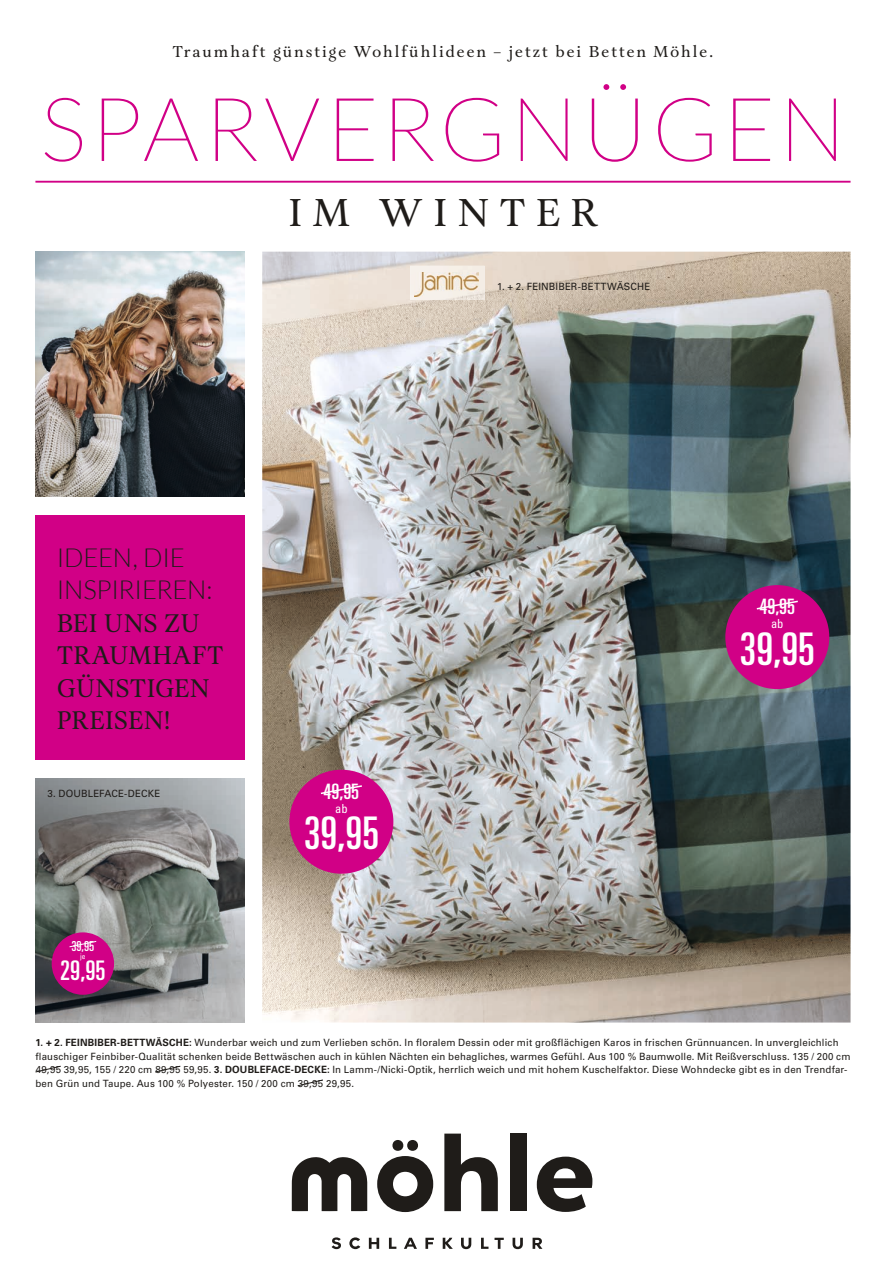
<style>
.page{position:relative;width:886px;height:1276px;background:#fff}
.page>*{position:absolute;margin:0;border:0;box-sizing:border-box;transform-origin:0 0}
.t1{font:100 88.75px "Lato";letter-spacing:.055em;color:#d10086}
.t2{font:ultra-condensed 45px "Univers LT Std";color:#fff}
.t3{font:40px "Aria Text G2";letter-spacing:.255em;color:#1f1c19}
.t4{font:ultra-condensed 27px "Univers LT Std";color:#fff}
.t5{font:26.25px/32.5px "Aria Text G2";letter-spacing:.005em;color:#1f1c19;scale:.95 1}
.t6{font:300 26.25px/32.5px "Lato";letter-spacing:-.01em;color:#1f1c19}
.t7{font:ultra-condensed 21.25px "Univers LT Std";color:#fff}
.t8{font:16.25px "Aria Text G2";letter-spacing:.11em;color:#1f1c19}
.t9{font:ultra-condensed 13.75px "Univers LT Std";color:#fff}
.t10{font:condensed 12.5px "Univers LT Std";color:#fff}
.t11{font:10px/13.8px "Univers LT Std";letter-spacing:.015em;color:#1f1c19}
.t12{font:condensed 7.5px "Univers LT Std";color:#fff}
.s1{font-weight:700}
</style>
<div class="page">
<div style="left:35px;top:515px;width:209px;height:244px;background:#d10086"></div>
<img style="left:262px;top:252px;width:588px;height:770px">
<img style="left:35px;top:778px;width:209px;height:244px">
<img style="left:35px;top:252px;width:209px;height:244px">
<img style="left:410px;top:266px;width:75px;height:34px">
<svg style="left:35px;top:1065px;width:26px;height:8px"></svg>
<svg style="left:155px;top:1065px;width:26px;height:8px"></svg>
<svg style="left:297px;top:1079px;width:26px;height:7px"></svg>
<div style="left:289px;top:769px;width:104px;height:104px;background:#d10086;border-radius:50%"></div>
<svg style="left:320px;top:785px;width:42px;height:10px"></svg>
<div style="left:725px;top:585px;width:104px;height:104px;background:#d10086;border-radius:50%"></div>
<svg style="left:756px;top:600px;width:42px;height:10px"></svg>
<div style="left:52px;top:932px;width:62px;height:62px;background:#d10086;border-radius:50%"></div>
<svg style="left:69px;top:941px;width:28px;height:7px"></svg>
<img style="left:415px;top:272px;width:64px;height:25px">
<hr style="left:35px;top:181px;width:815px;height:2px;background:#d10086">
<svg style="left:377px;top:1140px;width:56px;height:72px"></svg>
<svg style="left:444px;top:1133px;width:54px;height:78px"></svg>
<div style="left:510px;top:1133px;width:17px;height:78px;background:#1f1c19"></div>
<svg style="left:332px;top:1237px;width:9px;height:12px"></svg>
<svg style="left:349px;top:1237px;width:11px;height:12px"></svg>
<svg style="left:369px;top:1237px;width:10px;height:11px"></svg>
<svg style="left:389px;top:1237px;width:7px;height:11px"></svg>
<svg style="left:404px;top:1237px;width:13px;height:11px"></svg>
<svg style="left:425px;top:1237px;width:9px;height:11px"></svg>
<svg style="left:443px;top:1237px;width:10px;height:11px"></svg>
<svg style="left:461px;top:1237px;width:10px;height:12px"></svg>
<svg style="left:481px;top:1237px;width:7px;height:11px"></svg>
<svg style="left:494px;top:1237px;width:10px;height:11px"></svg>
<svg style="left:512px;top:1237px;width:11px;height:12px"></svg>
<svg style="left:532px;top:1237px;width:10px;height:11px"></svg>
<svg style="left:537px;top:1156px;width:56px;height:56px"></svg>
<svg style="left:292px;top:1157px;width:75px;height:54px"></svg>
<h3 class="t8" style="left:172px;top:42px;width:542px">Traumhaft günstige Wohlfühlideen – jetzt bei Betten Möhle.</h3>
<h1 class="t1" style="left:40px;top:68px;width:807px">SPARVERGNÜGEN</h1>
<h3 class="t3" style="left:288px;top:189px;width:310px">IM WINTER</h3>
<h3 class="t6" style="left:57px;top:541px;width:157px">IDEEN, DIE<br>INSPIRIEREN:</h3>
<h3 class="t5" style="left:57px;top:608px;width:177px">BEI UNS ZU<br>TRAUMHAFT<br>GÜNSTIGEN<br>PREISEN!</h3>
<p class="t11" style="left:47px;top:787px;width:114px">3. DOUBLEFACE-DECKE</p>
<h3 class="t9" style="left:71px;top:938px;width:25px">39,95</h3>
<p class="t12" style="left:80px;top:951px;width:7px">je</p>
<h3 class="t4" style="left:60px;top:955px;width:47px">29,95</h3>
<h3 class="t7" style="left:324px;top:779px;width:37px">49,95</h3>
<p class="t10" style="left:335px;top:800px;width:14px">ab</p>
<h2 class="t2" style="left:304px;top:808px;width:77px">39,95</h2>
<p class="t11" style="left:497px;top:279px;width:155px">1. + 2. FEINBIBER-BETTWÄSCHE</p>
<h3 class="t7" style="left:759px;top:594px;width:37px">49,95</h3>
<p class="t10" style="left:771px;top:616px;width:14px">ab</p>
<h2 class="t2" style="left:740px;top:623px;width:77px">39,95</h2>
<p class="t11" style="left:35px;top:1035px;width:816px"><span class="s1">1. + 2. FEINBIBER-BETTWÄSCHE:</span> Wunderbar weich und zum Verlieben schön. In floralem Dessin oder mit großflächigen Karos in frischen Grünnuancen. In unvergleichlich flauschiger Feinbiber-Qualität schenken beide Bettwäschen auch in kühlen Nächten ein behagliches, warmes Gefühl. Aus 100 % Baumwolle. Mit Reißverschluss. 135 / 200 cm 49,95 39,95, 155 / 220 cm 89,95 59,95. <span class="s1">3. DOUBLEFACE-DECKE:</span> In Lamm-/Nicki-Optik, herrlich weich und mit hohem Kuschelfaktor. Diese Wohndecke gibt es in den Trendfar&shy;ben Grün und Taupe. Aus 100 % Polyester. 150 / 200 cm 39,95 29,95.</p>
</div>
